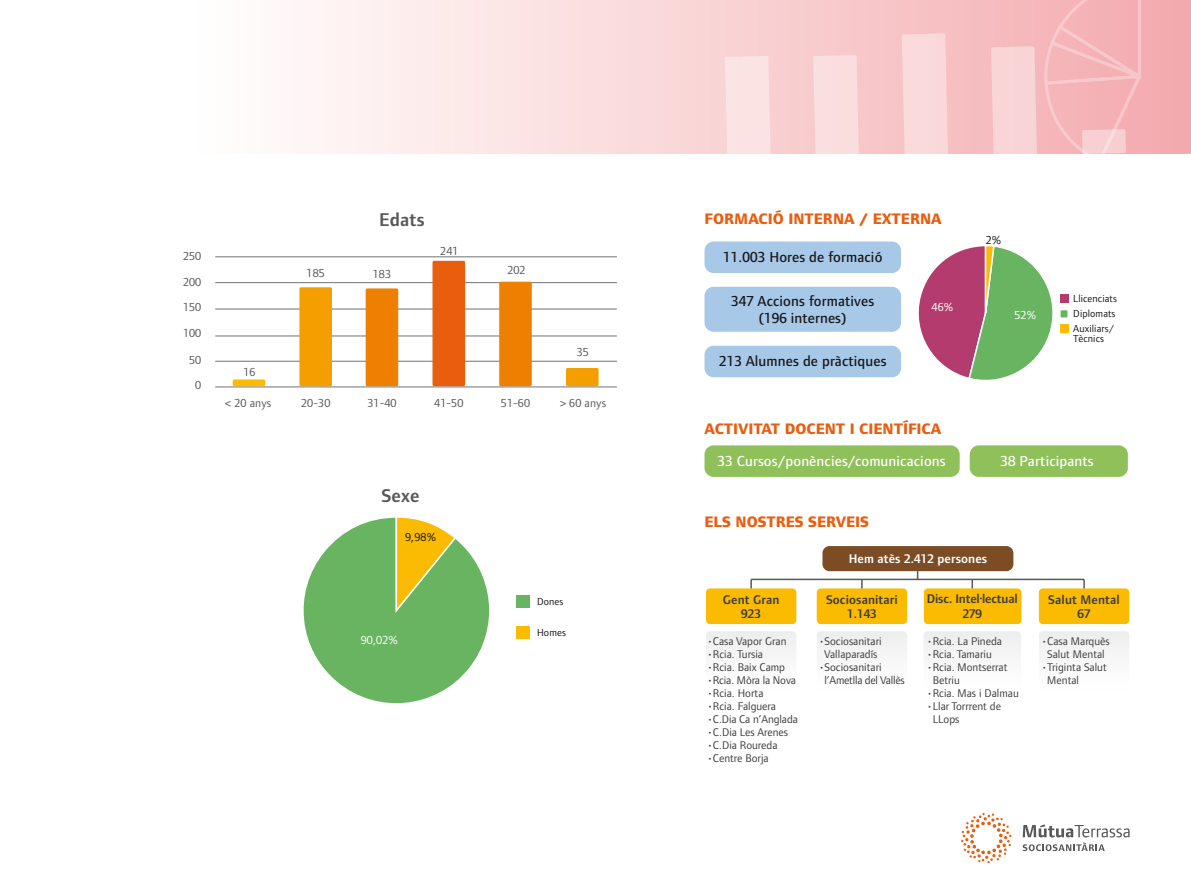
<style>
.page{position:relative;width:1191px;height:893px;background:#fff}
.page>*{position:absolute;margin:0;border:0;box-sizing:border-box;transform-origin:0 0}
.t1{font:600 19.2px "Foundry Form Sans";letter-spacing:.01em;color:#58585a}
.t2{font:800 15.75px "Foundry Form Sans";color:#e95d0f}
.t3{font:500 15px/16.5px "Foundry Form Sans";letter-spacing:.01em;color:#1a171c;text-align:center}
.t4{font:500 15px "Foundry Form Sans";letter-spacing:.01em;color:#fff}
.t5{font:600 13.05px/14.4px "Foundry Form Sans";letter-spacing:.01em;color:#3e3d40;text-align:center}
.t6{font:600 13.05px/14.4px "Foundry Form Sans";letter-spacing:-.01em;color:#3e3d40;text-align:center}
.t7{font:600 13.05px "Foundry Form Sans";letter-spacing:.01em;color:#fff}
.t8{font:12px "Foundry Form Sans";letter-spacing:.01em;color:#58585a}
.t9{font:12px "Foundry Form Sans";letter-spacing:.01em;color:#fff}
.t10{font:12px "Foundry Form Sans";color:#1a171c}
.t11{font:11.55px/13px "Foundry Form Sans";color:#3e3d40}
.t12{font:11.55px/13px "Foundry Form Sans";letter-spacing:-.02em;color:#3e3d40}
.t13{font:10.5px/15px "Foundry Form Sans";letter-spacing:.01em;color:#1a171c}
</style>
<div class="page">
<div style="left:516px;top:595px;width:13px;height:13px;background:#69b461"></div>
<div style="left:516px;top:627px;width:13px;height:12px;background:#fabb00"></div>
<svg style="left:303px;top:517px;width:186px;height:187px"></svg>
<div style="left:1059px;top:294px;width:9px;height:9px;background:#b43b6d"></div>
<div style="left:1059px;top:309px;width:10px;height:10px;background:#69b461;border:2px solid #fff"></div>
<div style="left:1059px;top:324px;width:9px;height:9px;background:#fabb00"></div>
<svg style="left:918px;top:246px;width:135px;height:134px"></svg>
<svg style="left:961px;top:813px;width:50px;height:50px"></svg>
<svg style="left:1022px;top:824px;width:107px;height:27px"></svg>
<svg style="left:320px;top:0;width:724px;height:153px"></svg>
<hr style="left:215px;top:387px;width:402px;height:1px;background:#707172">
<hr style="left:215px;top:361px;width:402px;height:1px;background:#707172">
<hr style="left:215px;top:336px;width:402px;height:1px;background:#707172">
<hr style="left:215px;top:309px;width:402px;height:1px;background:#707172">
<hr style="left:215px;top:282px;width:402px;height:1px;background:#707172">
<hr style="left:215px;top:256px;width:402px;height:1px;background:#707172">
<div style="left:432px;top:261px;width:33px;height:125px;background:#e95d0f;border-radius:2px"></div>
<div style="left:366px;top:288px;width:32px;height:98px;background:#ee7f00;border-radius:2px"></div>
<div style="left:499px;top:282px;width:33px;height:104px;background:#ee7f00;border-radius:2px"></div>
<div style="left:566px;top:368px;width:32px;height:18px;background:#f49e00;border-radius:2px"></div>
<div style="left:299px;top:287px;width:33px;height:99px;background:#f49e00;border-radius:2px"></div>
<div style="left:233px;top:379px;width:32px;height:7px;background:#fabb00;border-radius:2px"></div>
<svg style="left:901px;top:33px;width:47px;height:121px"></svg>
<div style="left:813px;top:55px;width:46px;height:99px;background:#fadedf"></div>
<svg style="left:991px;top:46px;width:46px;height:108px"></svg>
<svg style="left:1044px;top:0;width:147px;height:154px"></svg>
<div style="left:725px;top:56px;width:45px;height:98px;background:#fbe3e3"></div>
<div style="left:704px;top:241px;width:197px;height:32px;background:#a7c9e7;border-radius:9px"></div>
<div style="left:704px;top:346px;width:197px;height:31px;background:#a7c9e7;border-radius:9px"></div>
<div style="left:704px;top:445px;width:255px;height:32px;background:#8fc059;border-radius:9px"></div>
<div style="left:969px;top:445px;width:158px;height:32px;background:#8fc059;border-radius:9px"></div>
<div style="left:704px;top:287px;width:197px;height:45px;background:#a7c9e7;border-radius:9px"></div>
<div style="left:822px;top:546px;width:191px;height:25px;background:#7c4d25;border-radius:7px"></div>
<div style="left:706px;top:588px;width:90px;height:36px;background:#fabb00;border-radius:4px"></div>
<div style="left:706px;top:631px;width:90px;height:22px;background:#f1f1f1"></div>
<div style="left:817px;top:631px;width:90px;height:22px;background:#f1f1f1"></div>
<div style="left:1039px;top:631px;width:90px;height:22px;background:#f1f1f1"></div>
<div style="left:924px;top:631px;width:97px;height:22px;background:#f1f1f1"></div>
<div style="left:816px;top:588px;width:91px;height:36px;background:#fabb00;border-radius:4px"></div>
<div style="left:1039px;top:588px;width:90px;height:36px;background:#fabb00;border-radius:4px"></div>
<div style="left:924px;top:588px;width:97px;height:36px;background:#fabb00;border-radius:4px"></div>
<hr style="left:751px;top:579px;width:333px;height:1px;background:#58585a">
<svg style="left:750px;top:579px;width:2px;height:9px"></svg>
<svg style="left:971px;top:580px;width:2px;height:8px"></svg>
<p class="t8" style="left:183px;top:249px;width:20px">250</p>
<p class="t8" style="left:183px;top:275px;width:20px">200</p>
<p class="t8" style="left:183px;top:301px;width:20px">150</p>
<p class="t8" style="left:183px;top:326px;width:20px">100</p>
<p class="t8" style="left:189px;top:353px;width:14px">50</p>
<p class="t8" style="left:195px;top:379px;width:7px">0</p>
<p class="t8" style="left:243px;top:365px;width:14px">16</p>
<h1 class="t1" style="left:379px;top:209px;width:47px">Edats</h1>
<p class="t8" style="left:306px;top:266px;width:20px">185</p>
<p class="t8" style="left:373px;top:267px;width:20px">183</p>
<p class="t8" style="left:440px;top:244px;width:20px">241</p>
<p class="t8" style="left:507px;top:263px;width:20px">202</p>
<p class="t8" style="left:577px;top:345px;width:14px">35</p>
<p class="t8" style="left:225px;top:396px;width:48px">&lt; 20 anys</p>
<p class="t8" style="left:301px;top:396px;width:31px">20-30</p>
<p class="t8" style="left:367px;top:396px;width:31px">31-40</p>
<p class="t8" style="left:434px;top:396px;width:31px">41-50</p>
<p class="t8" style="left:501px;top:396px;width:31px">51-60</p>
<p class="t8" style="left:560px;top:396px;width:48px">&gt; 60 anys</p>
<h1 class="t1" style="left:381px;top:485px;width:40px">Sexe</h1>
<p class="t10" style="left:405px;top:530px;width:32px">9,98%</p>
<p class="t9" style="left:361px;top:633px;width:39px">90,02%</p>
<p class="t13" style="left:537px;top:594px;width:28px">Dones</p>
<p class="t13" style="left:537px;top:625px;width:30px">Homes</p>
<h2 class="t2" style="left:704px;top:210px;width:239px">FORMACIÓ INTERNA / EXTERNA</h2>
<p class="t3" style="left:723px;top:248px;width:161px">11.003 Hores de formació</p>
<p class="t3" style="left:731px;top:293px;width:145px">347 Accions formatives (196 internes)</p>
<p class="t3" style="left:719px;top:353px;width:169px">213 Alumnes de pràctiques</p>
<p class="t9" style="left:931px;top:300px;width:23px">46%</p>
<h2 class="t2" style="left:704px;top:420px;width:238px">ACTIVITAT DOCENT I CIENTÍFICA</h2>
<p class="t10" style="left:985px;top:233px;width:17px">2%</p>
<p class="t9" style="left:1014px;top:309px;width:23px">52%</p>
<p class="t13" style="left:1073px;top:291px;width:45px">Llicenciats<br>Diplomats<br>Auxiliars/</p>
<p class="t13" style="left:1073px;top:331px;width:32px">Tècnics</p>
<p class="t4" style="left:717px;top:452px;width:230px">33 Cursos/ponències/comunicacions</p>
<p class="t4" style="left:1000px;top:452px;width:95px">38 Participants</p>
<h2 class="t2" style="left:704px;top:513px;width:166px">ELS NOSTRES SERVEIS</h2>
<p class="t5" style="left:723px;top:592px;width:58px">Gent Gran<br>923</p>
<p class="t11" style="left:707px;top:635px;width:81px">•Casa Vapor Gran</p>
<p class="t11" style="left:707px;top:648px;width:57px">•Rcia. Tursia</p>
<p class="t11" style="left:707px;top:661px;width:79px">•Rcia. Baix Camp</p>
<p class="t11" style="left:707px;top:674px;width:90px">•Rcia. Mòra la Nova</p>
<p class="t11" style="left:707px;top:687px;width:58px">•Rcia. Horta</p>
<p class="t11" style="left:707px;top:700px;width:70px">•Rcia. Falguera</p>
<p class="t11" style="left:707px;top:713px;width:92px">•C.Dia Ca n’Anglada</p>
<p class="t11" style="left:707px;top:726px;width:83px">•C.Dia Les Arenes</p>
<p class="t11" style="left:707px;top:739px;width:72px">•C.Dia Roureda</p>
<p class="t11" style="left:707px;top:752px;width:63px">•Centre Borja</p>
<p class="t7" style="left:848px;top:551px;width:140px">Hem atès 2.412 persones</p>
<p class="t5" style="left:826px;top:592px;width:73px">Sociosanitari<br>1.143</p>
<p class="t5" style="left:1048px;top:592px;width:73px">Salut Mental<br>67</p>
<p class="t6" style="left:926px;top:592px;width:93px">Disc. Intel·lectual<br>279</p>
<p class="t11" style="left:818px;top:635px;width:64px;text-align:center">•Sociosanitari<br>Vallaparadís</p>
<p class="t12" style="left:824px;top:661px;width:82px;text-indent:-6px">•Sociosanitari l’Ametlla del Vallès</p>
<p class="t11" style="left:927px;top:635px;width:77px">•Rcia. La Pineda</p>
<p class="t11" style="left:927px;top:648px;width:66px">•Rcia. Tamariu</p>
<p class="t11" style="left:932px;top:661px;width:76px;text-indent:-6px">•Rcia. Montserrat<br>Betriu</p>
<p class="t11" style="left:927px;top:687px;width:93px">•Rcia. Mas i Dalmau</p>
<p class="t11" style="left:932px;top:700px;width:70px;text-indent:-6px">•Llar Torrrent de<br>LLops</p>
<p class="t11" style="left:1041px;top:635px;width:70px;text-align:center">•Casa Marquès<br>Salut Mental</p>
<p class="t11" style="left:1047px;top:661px;width:61px;text-indent:-6px">•Triginta Salut<br>Mental</p>
</div>
